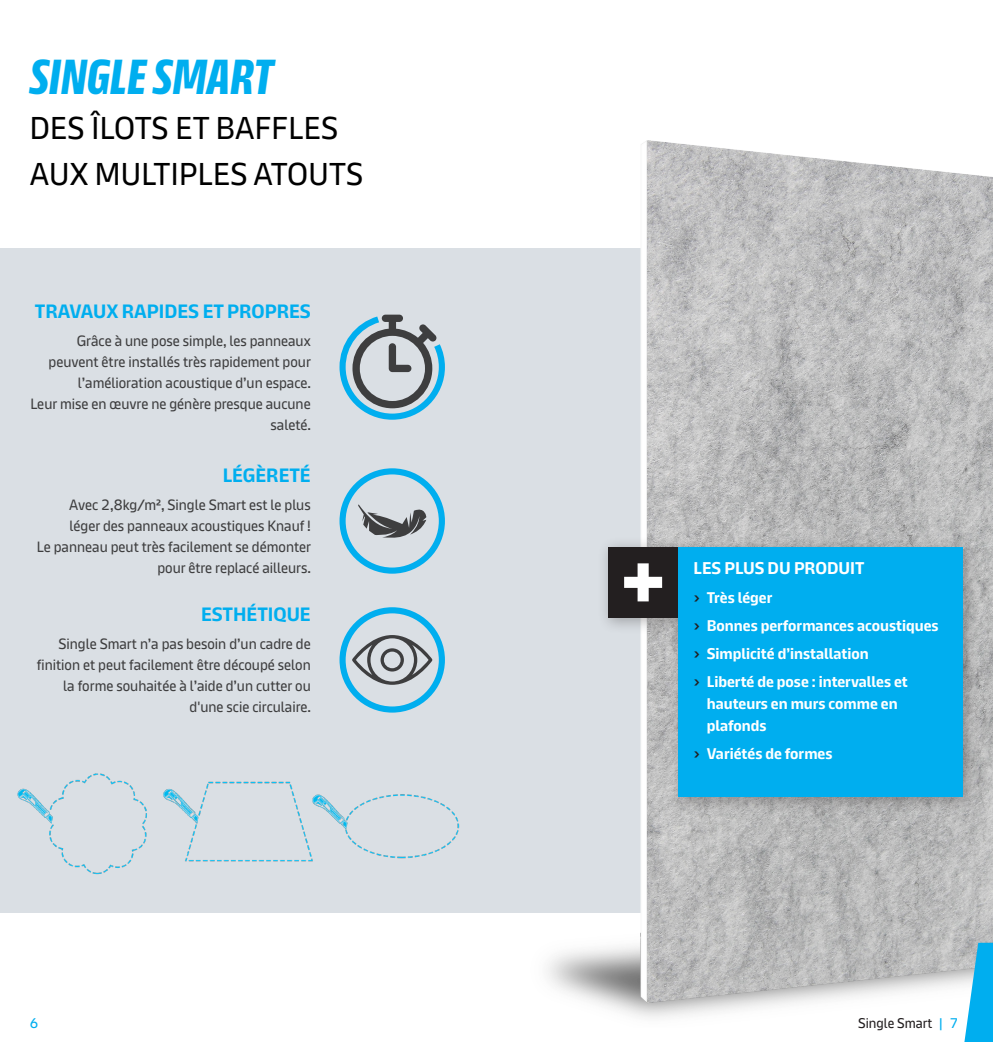
<style>
.page{position:relative;width:993px;height:1042px;background:#fff}
.page>*{position:absolute;margin:0;border:0;box-sizing:border-box;transform-origin:0 0}
.Tableau-txt{font:700 49px "Knauf Head";letter-spacing:.01em;color:#00aeef}
.Tableau-txt-2{font:31.5px/45.5px "Knauf";letter-spacing:.01em;color:#000}
.Texte_intro{font:700 19.25px "Knauf";color:#00aeef}
.Texte_intro-2{font:700 16.97px "Knauf";color:#fff}
.t1{font:700 15.4px/21.7px "Knauf";color:#fff}
.Texte_courrant{font:14.88px/21px "Knauf";color:#3e3e3f;text-align:right}
.t2{font:14px "Knauf";color:#231f20}
.t3{font:14px "Knauf";color:#00aeef}
.s1{font-weight:400;font-size:17.5px;color:#231f20}
.s2{color:#00aeef}
</style>
<div class="page">
<div style="left:0;top:248px;width:992px;height:665px;background:#dadfe4"></div>
<img style="left:547px;top:140px;width:445px;height:878px">
<div style="left:596px;top:536px;width:384px;height:278px;background:#231f20;opacity:.3"></div>
<div style="left:607px;top:547px;width:71px;height:70px;background:#231f20"></div>
<svg style="left:624px;top:563px;width:38px;height:38px"></svg>
<div style="left:678px;top:547px;width:284px;height:250px;background:#00aeef"></div>
<svg style="left:960px;top:943px;width:32px;height:99px"></svg>
<svg style="left:339px;top:314px;width:106px;height:106px"></svg>
<svg style="left:358px;top:504px;width:68px;height:34px"></svg>
<div style="left:339px;top:468px;width:106px;height:106px;border:6px solid #00aeef;border-radius:50%"></div>
<svg style="left:352px;top:635px;width:80px;height:50px"></svg>
<div style="left:339px;top:607px;width:106px;height:105px;border:6px solid #00aeef;border-radius:50%"></div>
<img style="left:17px;top:773px;width:130px;height:102px">
<img style="left:163px;top:781px;width:147px;height:81px">
<img style="left:310px;top:794px;width:150px;height:68px">
<p class="Tableau-txt" style="left:30px;top:51px;width:245px">SINGLE SMART</p>
<p class="Tableau-txt-2" style="left:30px;top:105px;width:335px">DES ÎLOTS ET BAFFLES<br>AUX MULTIPLES ATOUTS</p>
<p class="Texte_intro" style="left:35px;top:300px;width:277px">TRAVAUX RAPIDES ET PROPRES</p>
<p class="Texte_courrant" style="left:30px;top:330px;width:282px">Grâce à une pose simple, les panneaux peuvent être installés très rapidement pour l’amélioration acoustique d’un espace.<br>Leur mise en œuvre ne génère presque aucune saleté.</p>
<p class="Texte_intro" style="left:223px;top:465px;width:89px">LÉGÈRETÉ</p>
<p class="Texte_courrant" style="left:37px;top:494px;width:275px">Avec 2,8kg/m², Single Smart est le plus léger des panneaux acoustiques Knauf !<br>Le panneau peut très facilement se démonter pour être replacé ailleurs.</p>
<p class="Texte_intro" style="left:201px;top:603px;width:111px">ESTHÉTIQUE</p>
<p class="Texte_courrant" style="left:37px;top:633px;width:275px">Single Smart n’a pas besoin d’un cadre de finition et peut facilement être découpé selon la forme souhaitée à l’aide d’un cutter ou d'une scie circulaire.</p>
<p class="Texte_intro-2" style="left:693px;top:559px;width:172px">LES PLUS DU PRODUIT</p>
<p class="t1" style="left:693px;top:586px;width:80px"><span class="s1">›</span> Très léger</p>
<p class="t1" style="left:693px;top:614px;width:246px"><span class="s1">›</span> Bonnes performances acoustiques</p>
<p class="t1" style="left:693px;top:643px;width:176px"><span class="s1">›</span> Simplicité d’installation</p>
<p class="t1" style="left:706px;top:671px;width:202px;text-indent:-13px"><span class="s1">›</span> Liberté de pose : intervalles et hauteurs en murs comme en plafonds</p>
<p class="t1" style="left:693px;top:742px;width:140px"><span class="s1">›</span> Variétés de formes</p>
<p class="t3" style="left:30px;top:1015px;width:10px">6</p>
<p class="t2" style="left:857px;top:1015px;width:101px">Single Smart <span class="s2">| 7</span></p>
</div>
